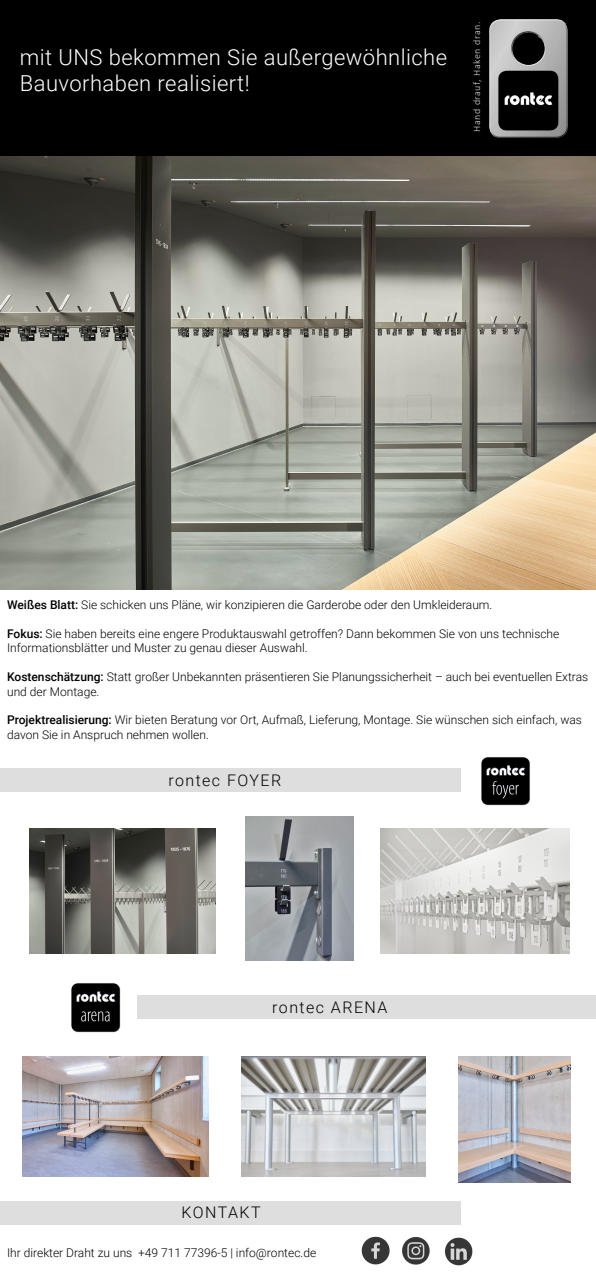
<style>
.page{position:relative;width:596px;height:1276px;background:#fff}
.page>*{position:absolute;margin:0;border:0;box-sizing:border-box;transform-origin:0 0}
.t1{font:300 22px/26.4px "Roboto";letter-spacing:.02em;color:#fff}
.t2{font:300 16px "Roboto";letter-spacing:.09em;color:#000}
.t3{font:300 12px/14.4px "Roboto";color:#000}
.t4{font:300 10px "Calibri";letter-spacing:.06em;color:#dedede}
.s1{font-weight:500}
</style>
<div class="page">
<div style="left:0;top:0;width:595px;height:158px;background:#000"></div>
<div style="left:0;top:768px;width:460px;height:23px;background:#dedede"></div>
<div style="left:137px;top:995px;width:458px;height:24px;background:#dedede"></div>
<div style="left:0;top:1201px;width:460px;height:23px;background:#dedede"></div>
<img style="left:23px;top:1056px;width:185px;height:120px">
<img style="left:361px;top:1236px;width:112px;height:30px">
<img style="left:71px;top:983px;width:49px;height:49px">
<img style="left:481px;top:757px;width:48px;height:48px">
<img style="left:241px;top:1056px;width:184px;height:120px">
<img style="left:458px;top:1056px;width:112px;height:126px">
<img style="left:30px;top:828px;width:185px;height:125px">
<img style="left:245px;top:816px;width:108px;height:144px">
<img style="left:380px;top:828px;width:188px;height:126px">
<img style="left:0;top:156px;width:595px;height:433px">
<img style="left:489px;top:19px;width:79px;height:119px">
<p class="t1" style="left:20px;top:43px;width:428px">mit UNS bekommen Sie außergewöhnliche<br>Bauvorhaben realisiert!</p>
<p class="t4" style="left:470px;top:132px;width:112px;rotate:-90deg">Hand drauf, Haken dran.</p>
<p class="t3" style="left:7px;top:597px;width:486px"><span class="s1">Weißes Blatt:</span> Sie schicken uns Pläne, wir konzipieren die Garderobe oder den Umkleideraum.</p>
<p class="t3" style="left:7px;top:626px;width:553px"><span class="s1">Fokus:</span> Sie haben bereits eine engere Produktauswahl getroffen? Dann bekommen Sie von uns technische<br>Informationsblätter und Muster zu genau dieser Auswahl.</p>
<p class="t3" style="left:7px;top:669px;width:582px"><span class="s1">Kostenschätzung:</span> Statt großer Unbekannten präsentieren Sie Planungssicherheit – auch bei eventuellen Extras und der Montage.</p>
<p class="t3" style="left:7px;top:712px;width:576px"><span class="s1">Projektrealisierung:</span> Wir bieten Beratung vor Ort, Aufmaß, Lieferung, Montage. Sie wünschen sich einfach, was davon Sie in Anspruch nehmen wollen.</p>
<p class="t2" style="left:168px;top:769px;width:114px">rontec FOYER</p>
<p class="t2" style="left:272px;top:996px;width:117px">rontec ARENA</p>
<p class="t2" style="left:181px;top:1201px;width:81px">KONTAKT</p>
<p class="t3" style="left:7px;top:1245px;width:310px">Ihr direkter Draht zu uns +49 711 77396-5 | info@rontec.de</p>
</div>
